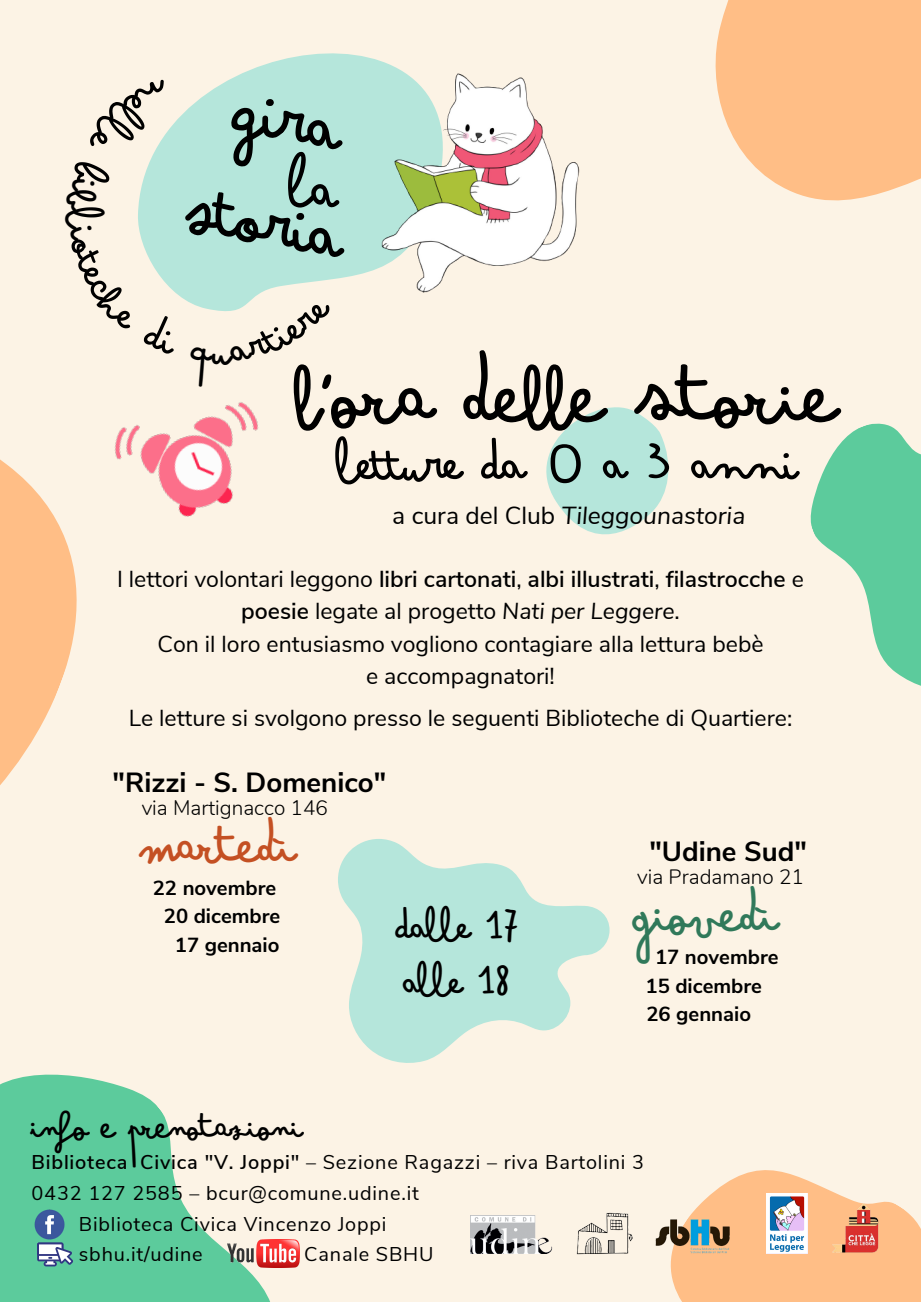
<style>
.page{position:relative;width:921px;height:1302px;background:#fcf3e5}
.page>*{position:absolute;margin:0;border:0;box-sizing:border-box;transform-origin:0 0}
.t1{font:77.7px "Bimbo sharpie";color:#000}
.t2{font:73.36px/105px "Bimbo sharpie";color:#000;text-align:center}
.t3{font:51.13px "Bimbo sharpie";color:#000}
.t4{font:49.11px "Bimbo sharpie";color:#c45023}
.t5{font:49px "Bimbo sharpie";color:#30795a}
.t6{font:38.57px/54.8px "Bimbo sharpie";color:#000}
.t7{font:33.39px "Bimbo sharpie";color:#000}
.t8{font:700 27.65px "Nunito Sans";color:#000}
.t9{font:italic 24.6px "Nunito Sans";color:#000}
.t10{font:23.07px/32.3px "Nunito Sans";color:#000;text-align:center}
.t11{font:300 20.75px "Nunito";color:#000}
.t12{font:700 20.34px/28.3px "Nunito Sans";color:#000;text-align:right}
.t13{font:19.88px "Nunito Sans";letter-spacing:.04em;color:#000}
.s1{font-style:normal}
.s2{font-weight:600}
.s3{font-style:italic}
</style>
<div class="page">
<svg style="left:151px;top:53px;width:249px;height:248px;background:#bfe7dc"></svg>
<img style="left:129px;top:402px;width:130px;height:115px">
<img style="left:377px;top:70px;width:203px;height:228px">
<svg style="left:810px;top:423px;width:111px;height:263px"></svg>
<svg style="left:546px;top:407px;width:123px;height:128px"></svg>
<svg style="left:0;top:1074px;width:270px;height:228px;fill:#5ccb9c"></svg>
<svg style="left:670px;top:1170px;width:251px;height:132px;fill:#ffbe86"></svg>
<img style="left:228px;top:1239px;width:72px;height:29px">
<img style="left:32px;top:1206px;width:36px;height:36px">
<svg style="left:37px;top:1243px;width:36px;height:23px"></svg>
<svg style="left:0;top:427px;width:129px;height:358px"></svg>
<svg style="left:715px;top:0;width:206px;height:201px;background:#fec390"></svg>
<svg style="left:338px;top:839px;width:272px;height:224px;fill:#b5e6db"></svg>
<img style="left:766px;top:1193px;width:42px;height:61px">
<img style="left:470px;top:1215px;width:83px;height:39px">
<img style="left:576px;top:1212px;width:57px;height:43px">
<img style="left:655px;top:1219px;width:76px;height:36px">
<img style="left:829px;top:1202px;width:53px;height:52px">
<svg style="left:151px;top:76px;width:16px;height:76px"></svg>
<svg style="left:138px;top:159px;width:41px;height:142px"></svg>
<svg style="left:187px;top:298px;width:145px;height:14px"></svg>
<div style="left:283px;top:150px;width:59px;height:60px;background:#b5e6db"></div>
<h2 class="t2" style="left:224px;top:48px;width:158px;rotate:12deg">gira storia</h2>
<h1 class="t1" style="left:299px;top:348px;width:540px">L'ORA DELLE STORIE</h1>
<h3 class="t3" style="left:340px;top:431px;width:459px">letture da 0 a 3 anni</h3>
<p class="t9" style="left:392px;top:499px;width:355px"><span class="s1">a cura del Club</span> Tileggounastoria</p>
<p class="t10" style="left:117px;top:563px;width:688px">I lettori volontari leggono <span class="s2">libri cartonati</span>, <span class="s2">albi illustrati</span>, <span class="s2">filastrocche</span> e <span class="s2">poesie</span> legate al progetto <span class="s3">Nati per Leggere</span>.<br>Con il loro entusiasmo vogliono contagiare alla lettura bebè<br>e accompagnatori!</p>
<p class="t10" style="left:129px;top:702px;width:665px">Le letture si svolgono presso le seguenti Biblioteche di Quartiere:</p>
<p class="t8" style="left:113px;top:764px;width:275px">"Rizzi - S. Domenico"</p>
<h3 class="t4" style="left:141px;top:816px;width:157px">MARTEDÌ</h3>
<p class="t11" style="left:142px;top:794px;width:188px">via Martignacco 146</p>
<p class="t8" style="left:649px;top:833px;width:159px">"Udine Sud"</p>
<p class="t11" style="left:637px;top:863px;width:168px">via Pradamano 21</p>
<p class="t12" style="left:153px;top:874px;width:129px">22 novembre<br>20 dicembre<br>17 gennaio</p>
<h3 class="t5" style="left:633px;top:885px;width:147px">GIOVEDÌ</h3>
<h3 class="t6" style="left:397px;top:898px;width:124px">dalle 17 alle 18</h3>
<p class="t12" style="left:645px;top:943px;width:135px;text-align:left;text-indent:10px">17 novembre<br>15 dicembre<br>26 gennaio</p>
<h3 class="t7" style="left:32px;top:1106px;width:273px">INFO E PRENOTAZIONI</h3>
<p class="t13" style="left:32px;top:1149px;width:614px"><span class="s2">Biblioteca Civica "V. Joppi"</span> – Sezione Ragazzi – riva Bartolini 3</p>
<p class="t13" style="left:32px;top:1180px;width:389px">0432 127 2585 – bcur@comune.udine.it</p>
<p class="t13" style="left:79px;top:1210px;width:309px">Biblioteca Civica Vincenzo Joppi</p>
<p class="t13" style="left:79px;top:1241px;width:125px">sbhu.it/udine</p>
<p class="t13" style="left:304px;top:1241px;width:131px">Canale SBHU</p>
</div>
